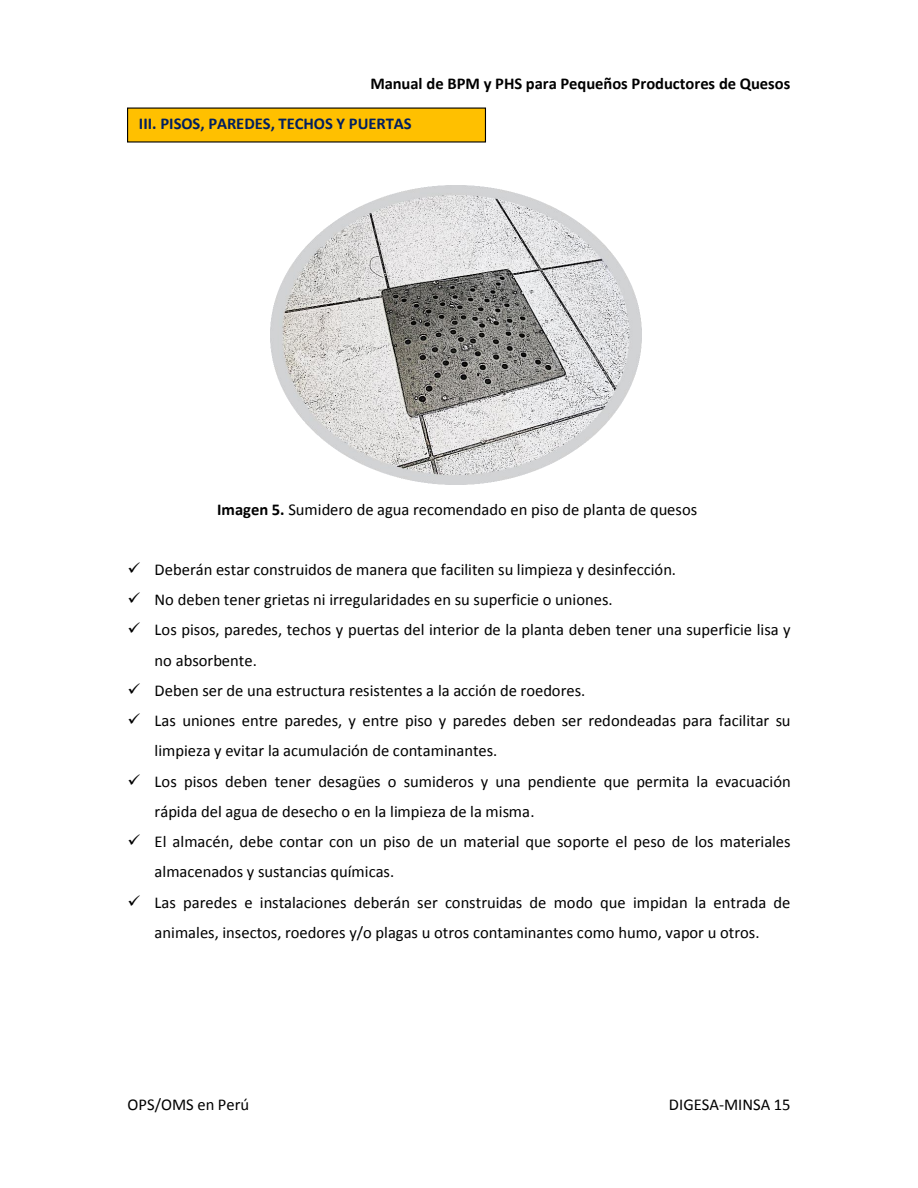
<style>
.page{position:relative;width:918px;height:1188px;background:#fff}
.page>*{position:absolute;margin:0;border:0;box-sizing:border-box;transform-origin:0 0}
.t1{font:16.5px/30.3px "Calibri";color:#000}
.t2{font:700 16.5px "Calibri";letter-spacing:-.005em;color:#000}
.t3{font:700 16.5px "Calibri";color:#001f60}
.s1{font-weight:700}
</style>
<div class="page">
<img style="left:270px;top:186px;width:372px;height:299px">
<div style="left:128px;top:108px;width:357px;height:34px;background:#ffc000"></div>
<img style="left:128px;top:114px;width:357px;height:22px">
<p class="t2" style="left:370px;top:76px;width:421px">Manual de BPM y PHS para Pequeños Productores de Quesos</p>
<p class="t3" style="left:139px;top:117px;width:274px">III. PISOS, PAREDES, TECHOS Y PUERTAS</p>
<p class="t1" style="left:217px;top:495px;width:482px"><span class="s1">Imagen 5.</span> Sumidero de agua recomendado en piso de planta de quesos</p>
<p class="t1" style="left:128px;top:556px;width:550px">✓ Deberán estar construidos de manera que faciliten su limpieza y desinfección.</p>
<p class="t1" style="left:128px;top:586px;width:487px">✓ No deben tener grietas ni irregularidades en su superficie o uniones.</p>
<p class="t1" style="left:155px;top:616px;width:637px;text-indent:-27px">✓ Los pisos, paredes, techos y puertas del interior de la planta deben tener una superficie lisa y no absorbente.</p>
<p class="t1" style="left:128px;top:677px;width:459px">✓ Deben ser de una estructura resistentes a la acción de roedores.</p>
<p class="t1" style="left:155px;top:707px;width:638px;text-indent:-27px">✓ Las uniones entre paredes, y entre piso y paredes deben ser redondeadas para facilitar su limpieza y evitar la acumulación de contaminantes.</p>
<p class="t1" style="left:155px;top:767px;width:638px;text-indent:-27px">✓ Los pisos deben tener desagües o sumideros y una pendiente que permita la evacuación rápida del agua de desecho o en la limpieza de la misma.</p>
<p class="t1" style="left:155px;top:828px;width:637px;text-indent:-27px">✓ El almacén, debe contar con un piso de un material que soporte el peso de los materiales almacenados y sustancias químicas.</p>
<p class="t1" style="left:128px;top:888px;width:664px;text-align:center">✓ Las paredes e instalaciones deberán ser construidas de modo que impidan la entrada de animales, insectos, roedores y/o plagas u otros contaminantes como humo, vapor u otros.</p>
<p class="t1" style="left:128px;top:1091px;width:123px">OPS/OMS en Perú</p>
<p class="t1" style="left:669px;top:1091px;width:123px">DIGESA-MINSA 15</p>
</div>
